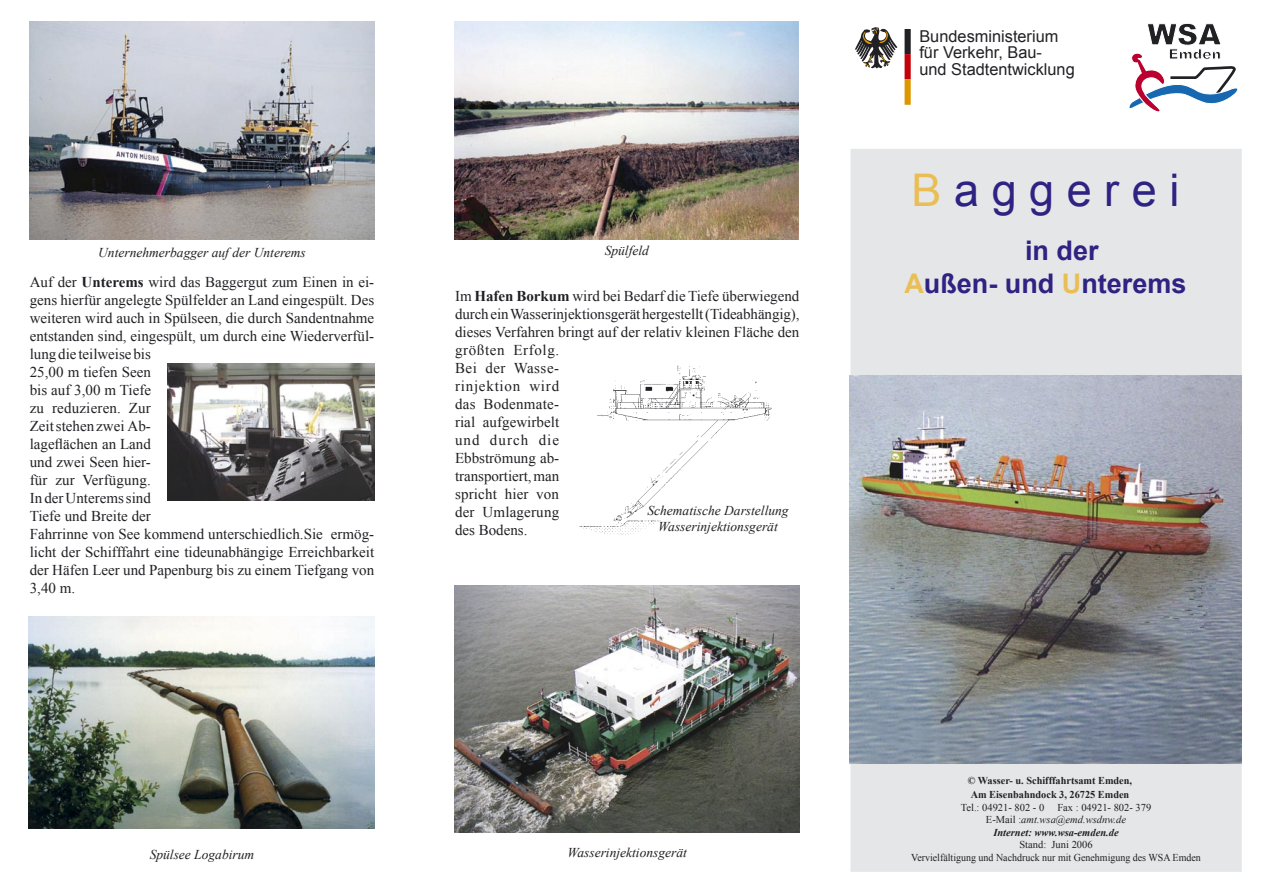
<style>
.page{position:relative;width:1263px;height:893px;background:#fff}
.page>*{position:absolute;margin:0;border:0;box-sizing:border-box;transform-origin:0 0}
.t1{font:45px "Arial";color:#2e2282}
.t2{font:700 27px "Arial";color:#2e2282}
.t3{font:16.35px/16.4px "Arial";color:#212125}
.Fließtext_10_Pt_block{font:15px/18px "Times New Roman";color:#212125}
.Bildlegende{font:italic 13.5px "Times New Roman";color:#212125}
.t4{font:700 10.5px "Times New Roman";color:#212125}
.t5{font:10.5px "Times New Roman";color:#212125;scale:.95 1}
.t6{font:10.5px "Times New Roman";color:#212125}
.t7{font:italic 10.5px "Times New Roman";color:#212125}
.t8{font:italic 700 10.5px "Times New Roman";color:#212125}
.s1{font-weight:700}
.s2{color:#eabe54}
.s3{font-style:normal}
</style>
<div class="page">
<div style="left:859px;top:158px;width:374px;height:705px;background:#e4e6e7"></div>
<div style="left:850px;top:149px;width:392px;height:723px;border:18px solid #e4e6e7"></div>
<img style="left:849px;top:376px;width:393px;height:387px">
<img style="left:168px;top:363px;width:206px;height:137px">
<img style="left:30px;top:22px;width:345px;height:217px">
<img style="left:29px;top:617px;width:345px;height:211px">
<img style="left:455px;top:21px;width:344px;height:218px">
<img style="left:454px;top:585px;width:346px;height:247px">
<img style="left:579px;top:365px;width:193px;height:170px">
<svg style="left:855px;top:27px;width:42px;height:41px"></svg>
<div style="left:904px;top:29px;width:7px;height:25px;background:#212125"></div>
<div style="left:904px;top:54px;width:7px;height:25px;background:#c40009"></div>
<div style="left:904px;top:79px;width:7px;height:26px;background:#dd9700"></div>
<svg style="left:1129px;top:23px;width:109px;height:89px"></svg>
<p class="Bildlegende" style="left:98px;top:245px;width:209px">Unternehmerbagger auf der Unterems</p>
<p class="Fließtext_10_Pt_block" style="left:30px;top:273px;width:346px">Auf der <span class="s1">Unterems</span> wird das Baggergut zum Einen in ei&shy;gens hierfür angelegte Spülfelder an Land eingespült. Des weiteren wird auch in Spülseen, die durch Sandentnahme entstanden sind, eingespült, um durch eine Wiederverfül&shy;lung die teilweise bis<br>25,00 m tiefen Seen<br>bis auf 3,00 m Tiefe<br>zu reduzieren. Zur<br>Zeit stehen zwei Ab-<br>lageflächen an Land<br>und zwei Seen hier-<br>für zur Verfügung.<br>In der Unterems sind<br>Tiefe und Breite der<br>Fahrrinne von See kommend unterschiedlich.Sie ermög&shy;licht der Schifffahrt eine tideunabhängige Erreichbarkeit der Häfen Leer und Papenburg bis zu einem Tiefgang von 3,40 m.</p>
<p class="Bildlegende" style="left:605px;top:243px;width:46px">Spülfeld</p>
<p class="Fließtext_10_Pt_block" style="left:455px;top:287px;width:346px">Im <span class="s1">Hafen Borkum</span> wird bei Bedarf die Tiefe überwiegend durch ein Wasserinjektionsgerät hergestellt (Tideabhängig), dieses Verfahren bringt auf der relativ kleinen Fläche den größten Erfolg.<br>Bei der Wasse-<br>rinjektion wird<br>das Bodenmate-<br>rial aufgewirbelt<br>und durch die<br>Ebbströmung ab-<br>transportiert, man<br>spricht hier von<br>der Umlagerung<br>des Bodens.</p>
<p class="Bildlegende" style="left:647px;top:502px;width:143px">Schematische Darstellung</p>
<p class="Bildlegende" style="left:658px;top:518px;width:121px">Wasserinjektionsgerät</p>
<p class="Bildlegende" style="left:150px;top:847px;width:106px">Spülsee Logabirum</p>
<p class="Bildlegende" style="left:567px;top:845px;width:121px">Wasserinjektionsgerät</p>
<p class="t3" style="left:919px;top:28px;width:157px">Bundesministerium für Verkehr, Bau-<br>und Stadtentwicklung</p>
<p class="t1" style="left:912px;top:165px;width:269px"><span class="s2">B</span> a g g e r e i</p>
<p class="t2" style="left:1025px;top:235px;width:75px">in der</p>
<p class="t2" style="left:904px;top:268px;width:283px"><span class="s2">A</span>ußen- und <span class="s2">U</span>nterems</p>
<p class="t4" style="left:968px;top:774px;width:166px">© Wasser- u. Schifffahrtsamt Emden,</p>
<p class="t4" style="left:971px;top:788px;width:160px">Am Eisenbahndock 3, 26725 Emden</p>
<p class="t6" style="left:961px;top:801px;width:85px">Tel.: 04921- 802 - 0</p>
<p class="t6" style="left:1057px;top:801px;width:95px">Fax : 04921- 802- 379</p>
<p class="t7" style="left:986px;top:814px;width:142px"><span class="s3">E-Mail :</span>amt.wsa@emd.wsdnw.de</p>
<p class="t8" style="left:993px;top:826px;width:127px">Internet: www.wsa-emden.de</p>
<p class="t6" style="left:1019px;top:839px;width:75px">Stand: Juni 2006</p>
<p class="t5" style="left:911px;top:851px;width:306px">Vervielfältigung und Nachdruck nur mit Genehmigung des WSA Emden</p>
</div>
